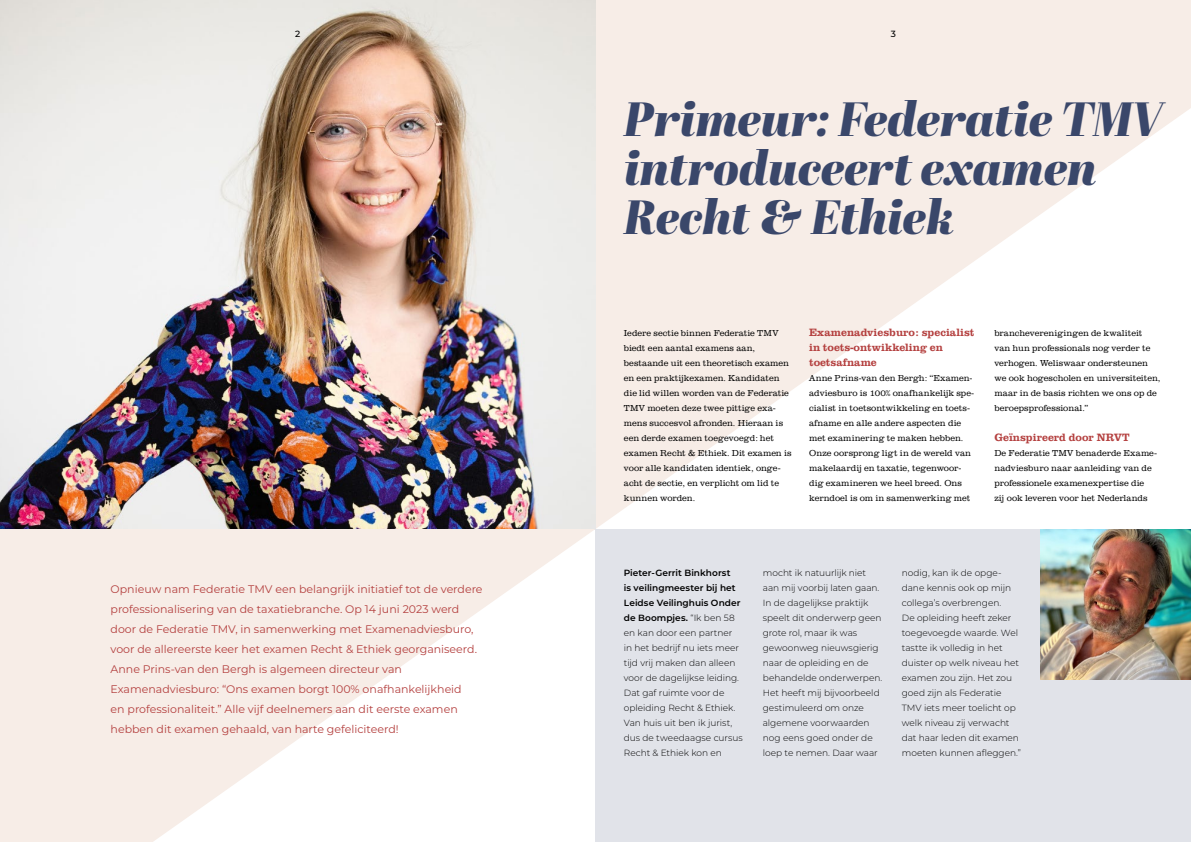
<style>
.page{position:relative;width:1191px;height:842px;background:#fff}
.page>*{position:absolute;margin:0;border:0;box-sizing:border-box;transform-origin:0 0}
.t1{font:italic 48px/49px "Abril Fatface";letter-spacing:-.015em;color:#3a476a}
.t2{font:11px/20px "Montserrat";color:#b4403f}
.t3{font:500 11px/15px "Clarendon URW";color:#b4403f}
.t4{font:300 9px/15px "Clarendon URW";color:#000}
.t5{font:300 9px/15px "Montserrat";color:#000}
.t6{font:500 9px "Montserrat";color:#000}
.s1{font-weight:600}
</style>
<div class="page">
<svg style="left:595px;top:0;width:596px;height:529px;fill:#f7ede7"></svg>
<img style="left:0;top:0;width:595px;height:529px">
<svg style="left:0;top:529px;width:595px;height:313px;fill:#f7ede7"></svg>
<div style="left:595px;top:529px;width:596px;height:313px;background:#e1e3e9"></div>
<img style="left:1040px;top:529px;width:151px;height:150px">
<p class="t6" style="left:295px;top:28px;width:7px">2</p>
<p class="t6" style="left:890px;top:28px;width:7px">3</p>
<h1 class="t1" style="left:624px;top:92px;width:539px">Primeur: Federatie TMV introduceert examen<br>Recht &amp; Ethiek</h1>
<p class="t2" style="left:111px;top:579px;width:373px">Opnieuw nam Federatie TMV een belangrijk initiatief tot de verdere professionalisering van de taxatiebranche. Op 14 juni 2023 werd door de Federatie TMV, in samenwerking met Examenadviesburo, voor de allereerste keer het examen Recht &amp; Ethiek georganiseerd.<br>Anne Prins-van den Bergh is algemeen directeur van Examenadviesburo: “Ons examen borgt 100% onafhankelijkheid<br>en professionaliteit.” Alle vijf deelnemers aan dit eerste examen hebben dit examen gehaald, van harte gefeliciteerd!</p>
<p class="t4" style="left:624px;top:325px;width:169px">Iedere sectie binnen Federatie TMV biedt een aantal examens aan, bestaande uit een theoretisch examen en een praktijkexamen. Kandidaten die lid willen worden van de Federatie TMV moeten deze twee pittige exa&shy;mens succesvol afronden. Hieraan is een derde examen toegevoegd: het examen Recht &amp; Ethiek. Dit examen is voor alle kandidaten identiek, onge&shy;acht de sectie, en verplicht om lid te kunnen worden.</p>
<p class="t3" style="left:809px;top:324px;width:167px">Examenadviesburo: specialist in toets-ontwikkeling en toetsafname</p>
<p class="t4" style="left:809px;top:370px;width:166px">Anne Prins-van den Bergh: “Examen&shy;adviesburo is 100% onafhankelijk spe&shy;cialist in toetsontwikkeling en toets&shy;afname en alle andere aspecten die met examinering te maken hebben.<br>Onze oorsprong ligt in de wereld van makelaardij en taxatie, tegenwoor&shy;dig examineren we heel breed. Ons kerndoel is om in samenwerking met</p>
<p class="t4" style="left:994px;top:325px;width:168px">brancheverenigingen de kwaliteit van hun professionals nog verder te verhogen. Weliswaar ondersteunen we ook hogescholen en universiteiten, maar in de basis richten we ons op de beroepsprofessional.”</p>
<p class="t3" style="left:994px;top:429px;width:137px">Geïnspireerd door NRVT</p>
<p class="t4" style="left:994px;top:445px;width:164px">De Federatie TMV benaderde Exame&shy;nadviesburo naar aanleiding van de professionele examenexpertise die zij ook leveren voor het Nederlands</p>
<p class="t5" style="left:624px;top:565px;width:120px"><span class="s1">Pieter-Gerrit Binkhorst<br>is veilingmeester bij het<br>Leidse Veilinghuis Onder de Boompjes.</span> “Ik ben 58 en kan door een partner in het bedrijf nu iets meer tijd vrij maken dan alleen voor de dagelijkse leiding.<br>Dat gaf ruimte voor de opleiding Recht &amp; Ethiek.<br>Van huis uit ben ik jurist, dus de tweedaagse cursus<br>Recht &amp; Ethiek kon en</p>
<p class="t5" style="left:763px;top:565px;width:121px">mocht ik natuurlijk niet aan mij voorbij laten gaan.<br>In de dagelijkse praktijk speelt dit onderwerp geen grote rol, maar ik was gewoonweg nieuwsgierig naar de opleiding en de behandelde onderwerpen.<br>Het heeft mij bijvoorbeeld gestimuleerd om onze algemene voorwaarden nog eens goed onder de loep te nemen. Daar waar</p>
<p class="t5" style="left:901px;top:565px;width:121px">nodig, kan ik de opge&shy;dane kennis ook op mijn collega’s overbrengen.<br>De opleiding heeft zeker toegevoegde waarde. Wel tastte ik volledig in het duister op welk niveau het examen zou zijn. Het zou goed zijn als Federatie<br>TMV iets meer toelicht op welk niveau zij verwacht dat haar leden dit examen moeten kunnen afleggen.”</p>
</div>
